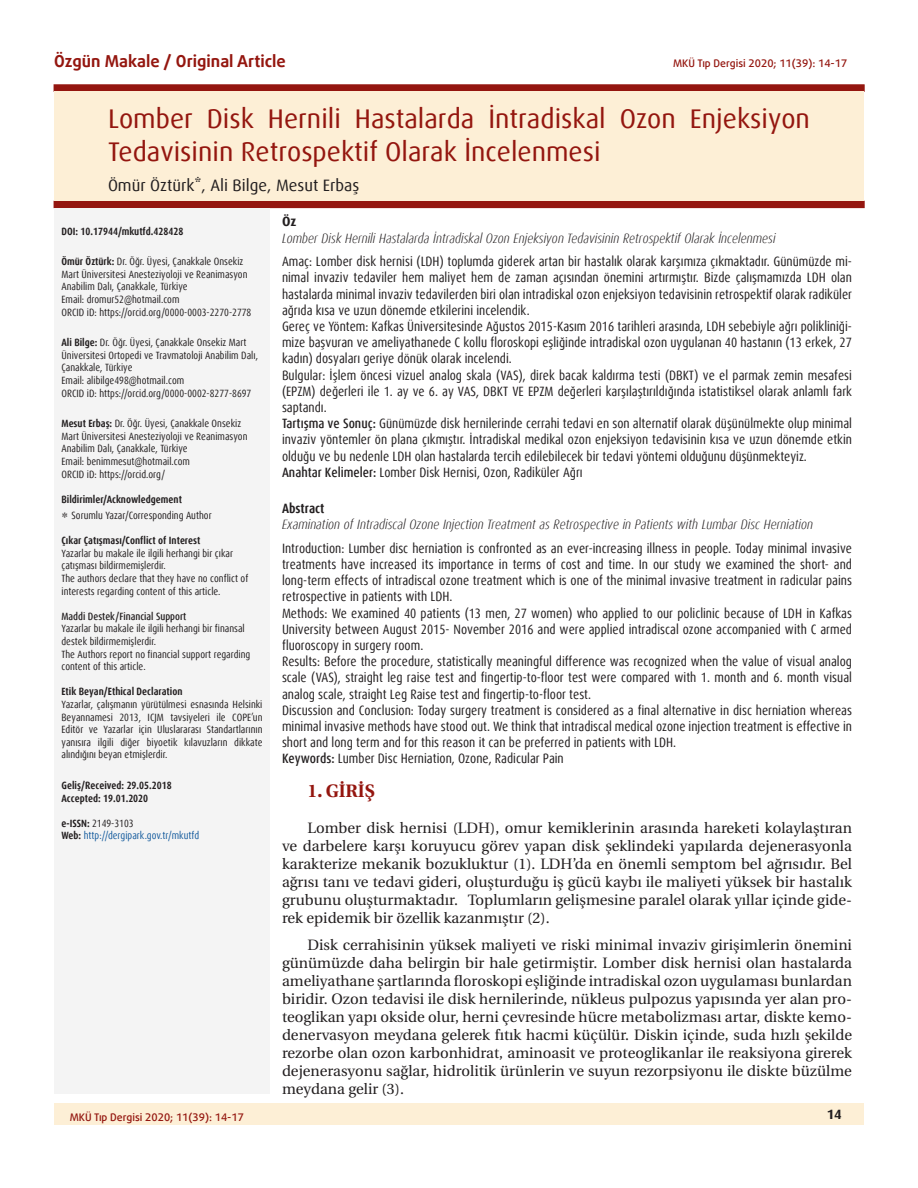
<style>
.page{position:relative;width:918px;height:1188px;background:#fff}
.page>*{position:absolute;margin:0;border:0;box-sizing:border-box;transform-origin:0 0}
.Main_Title_Tur{font:27px/32.4px "FF Dax Pro";color:#94160f}
.Intext_Title_Level_1{font:700 18px "Heuristica";color:#94160f}
.Author_Names{font:16.5px "FF Dax Pro";color:#231f20}
.t1{font:700 16.5px "FF Daxline Pro";color:#94160f}
.Import_Text_Tur{font:15px/18px "Heuristica";color:#231f20;text-align:justify}
.Abstract_Text{font:13.5px/16.2px "FF Dax Pro Cond";color:#231f20;text-align:justify}
.Abstract_Text_Eng{font:13.5px/16.2px "FF Dax Pro Cond";color:#231f20;text-align:justify}
.Abstract_Title_Light{font:italic 300 13.5px "FF Dax Pro Cond";color:#231f20}
.Abstract_Text_Eng-2{font:700 13.5px "FF Dax Pro Cond";color:#231f20}
.Abstract_Bold_Header{font:700 13.5px "FF Dax Pro";color:#231f20}
.Author_Information{font:10.5px/12.6px "FF Dax Pro Cond";color:#231f20}
.Author_Information-2{font:700 10.5px/12.6px "FF Dax Pro Cond";color:#231f20}
.t2{font:500 10.5px "FF Daxline Pro";color:#94160f}
.t3{font:10.5px "FF Dax Pro Cond";color:#175d9e}
.t4{font:500 10.5px "FF Dax Pro Cond";color:#231f20}
.DOI{font:700 10.5px "FF Dax Pro Cond";color:#231f20}
.s1{font-weight:500}
.s2{font-weight:700}
.s3{font-weight:700;color:#231f20}
</style>
<div class="page">
<div style="left:54px;top:1103px;width:751px;height:22px;background:#fdefd6"></div>
<div style="left:805px;top:1103px;width:59px;height:22px;background:#fdefd6"></div>
<div style="left:38px;top:84px;width:841px;height:124px;border:8px solid #94160f"></div>
<div style="left:54px;top:92px;width:810px;height:84px;background:#fdefd6"></div>
<div style="left:54px;top:176px;width:810px;height:25px;background:#fdefd6"></div>
<div style="left:54px;top:208px;width:216px;height:886px;background:#f4f4f4"></div>
<p class="t1" style="left:54px;top:50px;width:233px">Özgün Makale / Original Article</p>
<p class="t2" style="left:673px;top:56px;width:176px">MKÜ Tıp Dergisi 2020; 11(39): 14-17</p>
<p class="Main_Title_Tur" style="left:108px;top:103px;width:704px">Lomber Disk Hernili Hastalarda İntradiskal Ozon Enjeksiyon<br>Tedavisinin Retrospektif Olarak İncelenmesi</p>
<p class="Author_Names" style="left:108px;top:175px;width:253px">Ömür Öztürk*, Ali Bilge, Mesut Erbaş</p>
<p class="Abstract_Bold_Header" style="left:282px;top:213px;width:16px">Öz</p>
<p class="Abstract_Title_Light" style="left:282px;top:229px;width:495px">Lomber Disk Hernili Hastalarda İntradiskal Ozon Enjeksiyon Tedavisinin Retrospektif Olarak İncelenmesi</p>
<p class="Abstract_Text" style="left:282px;top:254px;width:572px">Amaç: Lomber disk hernisi (LDH) toplumda giderek artan bir hastalık olarak karşımıza çıkmaktadır. Günümüzde mi&shy;nimal invaziv tedaviler hem maliyet hem de zaman açısından önemini artırmıştır. Bizde çalışmamızda LDH olan hastalarda minimal invaziv tedavilerden biri olan intradiskal ozon enjeksiyon tedavisinin retrospektif olarak radiküler ağrıda kısa ve uzun dönemde etkilerini incelendik.</p>
<p class="Abstract_Text" style="left:282px;top:318px;width:572px">Gereç ve Yöntem: Kafkas Üniversitesinde Ağustos 2015-Kasım 2016 tarihleri arasında, LDH sebebiyle ağrı polikliniği&shy;mize başvuran ve ameliyathanede C kollu floroskopi eşliğinde intradiskal ozon uygulanan 40 hastanın (13 erkek, 27 kadın) dosyaları geriye dönük olarak incelendi.</p>
<p class="Abstract_Text" style="left:282px;top:367px;width:572px">Bulgular: İşlem öncesi vizuel analog skala (VAS), direk bacak kaldırma testi (DBKT) ve el parmak zemin mesafesi (EPZM) değerleri ile 1. ay ve 6. ay VAS, DBKT VE EPZM değerleri karşılaştırıldığında istatistiksel olarak anlamlı fark saptandı.</p>
<p class="Abstract_Text" style="left:282px;top:416px;width:572px"><span class="s1">Tartışma ve Sonuç:</span> Günümüzde disk hernilerinde cerrahi tedavi en son alternatif olarak düşünülmekte olup minimal invaziv yöntemler ön plana çıkmıştır. İntradiskal medikal ozon enjeksiyon tedavisinin kısa ve uzun dönemde etkin olduğu ve bu nedenle LDH olan hastalarda tercih edilebilecek bir tedavi yöntemi olduğunu düşünmekteyiz.</p>
<p class="Abstract_Text" style="left:282px;top:464px;width:302px"><span class="s1">Anahtar Kelimeler:</span> Lomber Disk Hernisi, Ozon, Radiküler Ağrı</p>
<p class="Abstract_Text_Eng-2" style="left:282px;top:500px;width:44px">Abstract</p>
<p class="Abstract_Title_Light" style="left:282px;top:516px;width:533px">Examination of Intradiscal Ozone Injection Treatment as Retrospective in Patients with Lumbar Disc Herniation</p>
<p class="Abstract_Text_Eng" style="left:282px;top:540px;width:572px">Introduction: Lumber disc herniation is confronted as an ever-increasing illness in people. Today minimal invasive treatments have increased its importance in terms of cost and time. In our study we examined the short- and long-term effects of intradiscal ozone treatment which is one of the minimal invasive treatment in radicular pains retrospective in patients with LDH.</p>
<p class="Abstract_Text_Eng" style="left:282px;top:605px;width:572px">Methods: We examined 40 patients (13 men, 27 women) who applied to our policlinic because of LDH in Kafkas University between August 2015- November 2016 and were applied intradiscal ozone accompanied with C armed fluoroscopy in surgery room.</p>
<p class="Abstract_Text_Eng" style="left:282px;top:654px;width:572px">Results: Before the procedure, statistically meaningful difference was recognized when the value of visual analog scale (VAS), straight leg raise test and fingertip-to-floor test were compared with 1. month and 6. month visual analog scale, straight Leg Raise test and fingertip-to-floor test.</p>
<p class="Abstract_Text_Eng" style="left:282px;top:702px;width:572px">Discussion and Conclusion: Today surgery treatment is considered as a final alternative in disc herniation whereas minimal invasive methods have stood out. We think that intradiscal medical ozone injection treatment is effective in short and long term and for this reason it can be preferred in patients with LDH.</p>
<p class="Abstract_Text_Eng" style="left:282px;top:751px;width:283px"><span class="s1">Keywords:</span> Lumber Disc Herniation, Ozone, Radicular Pain</p>
<p class="DOI" style="left:62px;top:224px;width:123px">DOI: 10.17944/mkutfd.428428</p>
<p class="Author_Information" style="left:62px;top:255px;width:191px"><span class="s2">Ömür Öztürk:</span> Dr. Öğr. Üyesi, Çanakkale Onsekiz Mart Üniversitesi Anesteziyoloji ve Reanimasyon Anabilim Dalı, Çanakkale, Türkiye<br>Email: dromur52@hotmail.com<br>ORCID iD: https://orcid.org/0000-0003-2270-2778</p>
<p class="Author_Information" style="left:62px;top:336px;width:198px"><span class="s2">Ali Bilge:</span> Dr. Öğr. Üyesi, Çanakkale Onsekiz Mart Üniversitesi Ortopedi ve Travmatoloji Anabilim Dalı, Çanakkale, Türkiye<br>Email: alibilge498@hotmail.com<br>ORCID iD: https://orcid.org/0000-0002-8277-8697</p>
<p class="Author_Information" style="left:62px;top:417px;width:188px"><span class="s2">Mesut Erbaş:</span> Dr. Öğr. Üyesi, Çanakkale Onsekiz Mart Üniversitesi Anesteziyoloji ve Reanimasyon Anabilim Dalı, Çanakkale, Türkiye<br>Email: benimmesut@hotmail.com<br>ORCID iD: https://orcid.org/</p>
<p class="Author_Information-2" style="left:62px;top:493px;width:122px">Bildirimler/Acknowledgement</p>
<p class="Author_Information" style="left:72px;top:509px;width:142px">Sorumlu Yazar/Corresponding Author</p>
<p class="Author_Information-2" style="left:62px;top:534px;width:140px">Çıkar Çatışması/Conflict of Interest</p>
<p class="Author_Information" style="left:62px;top:547px;width:173px">Yazarlar bu makale ile ilgili herhangi bir çıkar çatışması bildirmemişlerdir.</p>
<p class="Author_Information" style="left:62px;top:572px;width:188px">The authors declare that they have no conflict of interests regarding content of this article.</p>
<p class="t4" style="left:62px;top:609px;width:126px">Maddi Destek/Financial Support</p>
<p class="Author_Information" style="left:62px;top:622px;width:190px">Yazarlar bu makale ile ilgili herhangi bir finansal destek bildirmemişlerdir.<br>The Authors report no financial support regarding content of this article.</p>
<p class="Author_Information-2" style="left:62px;top:685px;width:122px">Etik Beyan/Ethical Declaration</p>
<p class="Author_Information" style="left:62px;top:698px;width:203px;text-align:justify">Yazarlar, çalışmanın yürütülmesi esnasında Helsinki Beyannamesi 2013, ICJM tavsiyeleri ile COPE’un Editör ve Yazarlar için Uluslararası Standartlarının yanısıra ilgili diğer biyoetik kılavuzların dikkate alındığını beyan etmişlerdir.</p>
<p class="Author_Information-2" style="left:62px;top:779px;width:112px">Geliş/Received: 29.05.2018<br>Accepted: 19.01.2020</p>
<p class="Author_Information" style="left:62px;top:817px;width:74px"><span class="s2">e-ISSN:</span> 2149-3103</p>
<p class="t3" style="left:62px;top:829px;width:139px"><span class="s3">Web:</span> http://dergipark.gov.tr/mkutfd</p>
<p class="Intext_Title_Level_1" style="left:308px;top:776px;width:69px">1. GIRIŞ</p>
<p class="Import_Text_Tur" style="left:282px;top:819px;width:572px;text-indent:26px">Lomber disk hernisi (LDH), omur kemiklerinin arasında hareketi kolaylaştıran ve darbelere karşı koruyucu görev yapan disk şeklindeki yapılarda dejenerasyonla karakterize mekanik bozukluktur (1). LDH’da en önemli semptom bel ağrısıdır. Bel ağrısı tanı ve tedavi gideri, oluşturduğu iş gücü kaybı ile maliyeti yüksek bir hastalık grubunu oluşturmaktadır. Toplumların gelişmesine paralel olarak yıllar içinde gide&shy;rek epidemik bir özellik kazanmıştır (2).</p>
<p class="Import_Text_Tur" style="left:282px;top:936px;width:572px;text-indent:26px">Disk cerrahisinin yüksek maliyeti ve riski minimal invaziv girişimlerin önemini günümüzde daha belirgin bir hale getirmiştir. Lomber disk hernisi olan hastalarda ameliyathane şartlarında floroskopi eşliğinde intradiskal ozon uygulaması bunlardan biridir. Ozon tedavisi ile disk hernilerinde, nükleus pulpozus yapısında yer alan pro&shy;teoglikan yapı okside olur, herni çevresinde hücre metabolizması artar, diskte kemo&shy;denervasyon meydana gelerek fıtık hacmi küçülür. Diskin içinde, suda hızlı şekilde rezorbe olan ozon karbonhidrat, aminoasit ve proteoglikanlar ile reaksiyona girerek dejenerasyonu sağlar, hidrolitik ürünlerin ve suyun rezorpsiyonu ile diskte büzülme meydana gelir (3).</p>
<p class="t2" style="left:70px;top:1110px;width:176px">MKÜ Tıp Dergisi 2020; 11(39): 14-17</p>
<p class="Abstract_Bold_Header" style="left:827px;top:1106px;width:17px">14</p>
</div>
